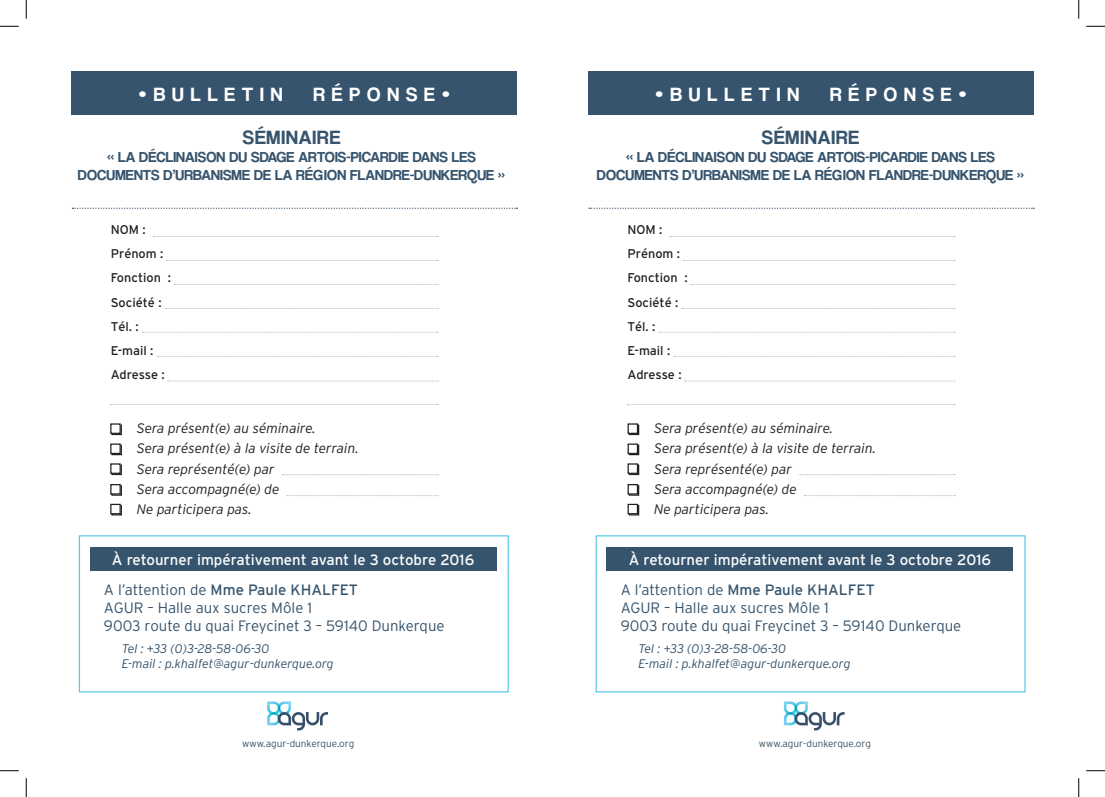
<style>
.page{position:relative;width:1105px;height:797px;background:#fff}
.page>*{position:absolute;margin:0;border:0;box-sizing:border-box;transform-origin:0 0}
.t1{font:20px "Coolvetica Rg";letter-spacing:.35em;color:#fff}
.t2{font:20px "Coolvetica Rg";letter-spacing:.05em;color:#36546d}
.t3{font:15px/18px "Coolvetica Rg";letter-spacing:.01em;color:#36546d;text-align:center}
.t4{font:300 15px/18px "Interstate";color:#36546d}
.t5{font:15px "Interstate";color:#fff}
.t6{font:15px "Interstate";color:#36546d}
.t7{font:italic 300 13.75px "Interstate";color:#231f20}
.t8{font:12.62px "Interstate";color:#231f20}
.t9{font:italic 300 12.5px "Interstate";color:#36546d}
.t10{font:300 10px "Interstate";color:#375469}
.s1{font-weight:300}
</style>
<div class="page">
<svg style="left:784px;top:701px;width:61px;height:29px"></svg>
<svg style="left:267px;top:701px;width:61px;height:29px"></svg>
<div style="left:588px;top:71px;width:446px;height:44px;background:#36546d"></div>
<div style="left:72px;top:71px;width:445px;height:44px;background:#36546d"></div>
<div style="left:606px;top:547px;width:407px;height:23px;background:#36546d"></div>
<div style="left:90px;top:547px;width:406px;height:23px;background:#36546d"></div>
<svg style="left:72px;top:208px;width:445px;height:1px"></svg>
<svg style="left:589px;top:208px;width:445px;height:1px"></svg>
<div style="left:596px;top:535px;width:429px;height:157px;border:1px solid #5acbeb"></div>
<div style="left:79px;top:535px;width:430px;height:157px;border:1px solid #5acbeb"></div>
<svg style="left:670px;top:236px;width:285px;height:1px"></svg>
<svg style="left:153px;top:236px;width:285px;height:1px"></svg>
<svg style="left:683px;top:260px;width:272px;height:1px"></svg>
<svg style="left:167px;top:260px;width:271px;height:1px"></svg>
<svg style="left:691px;top:284px;width:264px;height:1px"></svg>
<svg style="left:174px;top:284px;width:264px;height:1px"></svg>
<svg style="left:682px;top:308px;width:273px;height:1px"></svg>
<svg style="left:165px;top:308px;width:273px;height:1px"></svg>
<svg style="left:659px;top:332px;width:296px;height:1px"></svg>
<svg style="left:142px;top:332px;width:296px;height:1px"></svg>
<svg style="left:674px;top:356px;width:281px;height:1px"></svg>
<svg style="left:157px;top:356px;width:281px;height:1px"></svg>
<svg style="left:684px;top:381px;width:271px;height:1px"></svg>
<svg style="left:168px;top:381px;width:270px;height:1px"></svg>
<svg style="left:282px;top:474px;width:156px;height:1px"></svg>
<svg style="left:800px;top:474px;width:155px;height:1px"></svg>
<svg style="left:287px;top:495px;width:151px;height:1px"></svg>
<svg style="left:804px;top:495px;width:151px;height:1px"></svg>
<svg style="left:627px;top:404px;width:328px;height:1px"></svg>
<svg style="left:110px;top:404px;width:328px;height:1px"></svg>
<div style="left:111px;top:424px;width:11px;height:11px;border:1px solid #231f20"></div>
<div style="left:629px;top:424px;width:10px;height:11px;border:1px solid #231f20"></div>
<div style="left:111px;top:444px;width:11px;height:11px;border:1px solid #231f20"></div>
<div style="left:629px;top:444px;width:10px;height:11px;border:1px solid #231f20"></div>
<div style="left:111px;top:464px;width:11px;height:11px;border:1px solid #231f20"></div>
<div style="left:629px;top:464px;width:10px;height:11px;border:1px solid #231f20"></div>
<div style="left:111px;top:485px;width:11px;height:10px;border:1px solid #231f20"></div>
<div style="left:629px;top:485px;width:10px;height:10px;border:1px solid #231f20"></div>
<div style="left:111px;top:505px;width:11px;height:10px;border:1px solid #231f20"></div>
<div style="left:629px;top:505px;width:10px;height:10px;border:1px solid #231f20"></div>
<div style="left:111px;top:424px;width:9px;height:9px;background:#fff"></div>
<div style="left:110px;top:423px;width:11px;height:11px;border:1px solid #231f20"></div>
<div style="left:628px;top:424px;width:9px;height:9px;background:#fff"></div>
<div style="left:627px;top:423px;width:11px;height:11px;border:1px solid #231f20"></div>
<div style="left:111px;top:444px;width:9px;height:9px;background:#fff"></div>
<div style="left:110px;top:443px;width:11px;height:11px;border:1px solid #231f20"></div>
<div style="left:628px;top:444px;width:9px;height:9px;background:#fff"></div>
<div style="left:627px;top:443px;width:11px;height:11px;border:1px solid #231f20"></div>
<div style="left:111px;top:464px;width:9px;height:9px;background:#fff"></div>
<div style="left:110px;top:463px;width:11px;height:11px;border:1px solid #231f20"></div>
<div style="left:628px;top:464px;width:9px;height:9px;background:#fff"></div>
<div style="left:627px;top:463px;width:11px;height:11px;border:1px solid #231f20"></div>
<div style="left:111px;top:484px;width:9px;height:10px;background:#fff"></div>
<div style="left:110px;top:484px;width:11px;height:10px;border:1px solid #231f20"></div>
<div style="left:628px;top:484px;width:9px;height:10px;background:#fff"></div>
<div style="left:627px;top:484px;width:11px;height:10px;border:1px solid #231f20"></div>
<div style="left:111px;top:504px;width:9px;height:9px;background:#fff"></div>
<div style="left:110px;top:504px;width:11px;height:10px;border:1px solid #231f20"></div>
<div style="left:628px;top:504px;width:9px;height:9px;background:#fff"></div>
<div style="left:627px;top:504px;width:11px;height:10px;border:1px solid #231f20"></div>
<svg style="left:0;top:25px;width:19px;height:2px"></svg>
<svg style="left:1086px;top:25px;width:19px;height:2px"></svg>
<svg style="left:0;top:770px;width:19px;height:1px"></svg>
<svg style="left:1086px;top:770px;width:19px;height:1px"></svg>
<svg style="left:25px;top:0;width:2px;height:19px"></svg>
<svg style="left:25px;top:778px;width:2px;height:19px"></svg>
<svg style="left:1078px;top:0;width:1px;height:19px"></svg>
<svg style="left:1078px;top:778px;width:1px;height:19px"></svg>
<p class="t1" style="left:138px;top:82px;width:146px">•BULLETIN</p>
<p class="t1" style="left:313px;top:82px;width:138px">RÉPONSE•</p>
<p class="t1" style="left:655px;top:82px;width:146px">•BULLETIN</p>
<p class="t1" style="left:830px;top:82px;width:138px">RÉPONSE•</p>
<p class="t2" style="left:243px;top:126px;width:99px">SÉMINAIRE</p>
<p class="t3" style="left:78px;top:148px;width:429px">« LA DÉCLINAISON DU SDAGE ARTOIS-PICARDIE DANS LES<br>DOCUMENTS D’URBANISME DE LA RÉGION FLANDRE-DUNKERQUE »</p>
<p class="t8" style="left:111px;top:222px;width:36px">NOM :</p>
<p class="t8" style="left:111px;top:247px;width:54px">Prénom :</p>
<p class="t8" style="left:111px;top:271px;width:62px">Fonction :</p>
<p class="t8" style="left:111px;top:295px;width:52px">Société :</p>
<p class="t8" style="left:111px;top:319px;width:29px">Tél. :</p>
<p class="t8" style="left:111px;top:343px;width:44px">E-mail :</p>
<p class="t8" style="left:111px;top:368px;width:55px">Adresse :</p>
<p class="t7" style="left:137px;top:421px;width:180px">Sera présent(e) au séminaire.</p>
<p class="t7" style="left:137px;top:441px;width:224px">Sera présent(e) à la visite de terrain.</p>
<p class="t7" style="left:137px;top:461px;width:139px">Sera représenté(e) par</p>
<p class="t7" style="left:137px;top:481px;width:144px">Sera accompagné(e) de</p>
<p class="t7" style="left:137px;top:501px;width:116px">Ne participera pas.</p>
<p class="t2" style="left:762px;top:126px;width:99px">SÉMINAIRE</p>
<p class="t3" style="left:597px;top:148px;width:429px">« LA DÉCLINAISON DU SDAGE ARTOIS-PICARDIE DANS LES<br>DOCUMENTS D’URBANISME DE LA RÉGION FLANDRE-DUNKERQUE »</p>
<p class="t8" style="left:627px;top:222px;width:36px">NOM :</p>
<p class="t8" style="left:627px;top:247px;width:54px">Prénom :</p>
<p class="t8" style="left:627px;top:271px;width:62px">Fonction :</p>
<p class="t8" style="left:627px;top:295px;width:52px">Société :</p>
<p class="t8" style="left:627px;top:319px;width:29px">Tél. :</p>
<p class="t8" style="left:627px;top:343px;width:44px">E-mail :</p>
<p class="t8" style="left:627px;top:368px;width:55px">Adresse :</p>
<p class="t7" style="left:654px;top:421px;width:180px">Sera présent(e) au séminaire.</p>
<p class="t7" style="left:654px;top:441px;width:224px">Sera présent(e) à la visite de terrain.</p>
<p class="t7" style="left:654px;top:461px;width:139px">Sera représenté(e) par</p>
<p class="t7" style="left:654px;top:481px;width:144px">Sera accompagné(e) de</p>
<p class="t7" style="left:654px;top:501px;width:116px">Ne participera pas.</p>
<p class="t5" style="left:112px;top:551px;width:364px">À retourner impérativement avant le 3 octobre 2016</p>
<p class="t5" style="left:629px;top:551px;width:364px">À retourner impérativement avant le 3 octobre 2016</p>
<p class="t6" style="left:621px;top:581px;width:256px"><span class="s1">A l’attention de</span> Mme Paule KHALFET</p>
<p class="t4" style="left:621px;top:598px;width:342px">AGUR – Halle aux sucres Môle 1<br>9003 route du quai Freycinet 3 – 59140 Dunkerque</p>
<p class="t9" style="left:638px;top:642px;width:149px">Tel : +33 (0)3-28-58-06-30</p>
<p class="t9" style="left:638px;top:657px;width:214px">E-mail : p.khalfet@agur-dunkerque.org</p>
<p class="t6" style="left:104px;top:581px;width:256px"><span class="s1">A l’attention de</span> Mme Paule KHALFET</p>
<p class="t4" style="left:104px;top:598px;width:342px">AGUR – Halle aux sucres Môle 1<br>9003 route du quai Freycinet 3 – 59140 Dunkerque</p>
<p class="t9" style="left:122px;top:642px;width:149px">Tel : +33 (0)3-28-58-06-30</p>
<p class="t9" style="left:122px;top:657px;width:214px">E-mail : p.khalfet@agur-dunkerque.org</p>
<p class="t10" style="left:242px;top:737px;width:114px">www.agur-dunkerque.org</p>
<p class="t10" style="left:759px;top:737px;width:114px">www.agur-dunkerque.org</p>
</div>
